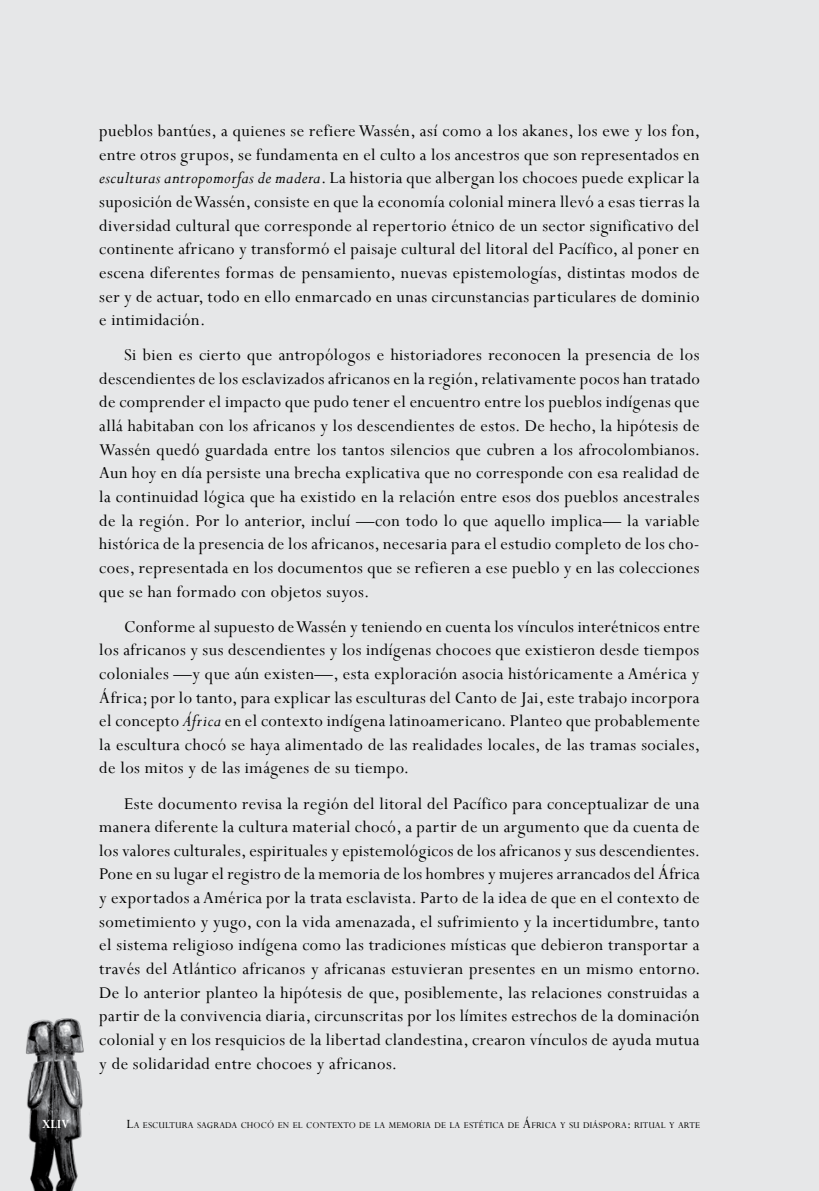
<style>
.page{position:relative;width:819px;height:1191px;background:#e6e7e8}
.page>*{position:absolute;margin:0;border:0;box-sizing:border-box;transform-origin:0 0}
.t1{font:18.38px/23.6px "Perpetua";letter-spacing:.025em;color:#000;text-align:justify}
.t2{font:700 14px "Perpetua";color:#fff;scale:.9 1}
.t3{font:9.8px "Perpetua";letter-spacing:.015em;color:#000}
.s1{font-style:italic}
.s2{font-size:14px}
</style>
<div class="page">
<img style="left:26px;top:1018px;width:58px;height:173px">
<p class="t2" style="left:42px;top:1115px;width:32px">XLIV</p>
<p class="t1" style="left:99px;top:119px;width:602px">pueblos bantúes, a quienes se refiere Wassén, así como a los akanes, los ewe y los fon, entre otros grupos, se fundamenta en el culto a los ancestros que son representados en <span class="s1">esculturas antropomorfas de madera</span>. La historia que albergan los chocoes puede explicar la suposición de Wassén, consiste en que la economía colonial minera llevó a esas tierras la diversidad cultural que corresponde al repertorio étnico de un sector significativo del continente africano y transformó el paisaje cultural del litoral del Pacífico, al poner en escena diferentes formas de pensamiento, nuevas epistemologías, distintas modos de ser y de actuar, todo en ello enmarcado en unas circunstancias particulares de dominio e intimidación.</p>
<p class="t1" style="left:99px;top:343px;width:602px;text-indent:25px">Si bien es cierto que antropólogos e historiadores reconocen la presencia de los descendientes de los esclavizados africanos en la región, relativamente pocos han tratado de comprender el impacto que pudo tener el encuentro entre los pueblos indígenas que allá habitaban con los africanos y los descendientes de estos. De hecho, la hipótesis de Wassén quedó guardada entre los tantos silencios que cubren a los afrocolombianos.<br>Aun hoy en día persiste una brecha explicativa que no corresponde con esa realidad de la continuidad lógica que ha existido en la relación entre esos dos pueblos ancestrales de la región. Por lo anterior, incluí —con todo lo que aquello implica— la variable histórica de la presencia de los africanos, necesaria para el estudio completo de los cho&shy;coes, representada en los documentos que se refieren a ese pueblo y en las colecciones que se han formado con objetos suyos.</p>
<p class="t1" style="left:99px;top:614px;width:602px;text-indent:25px">Conforme al supuesto de Wassén y teniendo en cuenta los vínculos interétnicos entre los africanos y sus descendientes y los indígenas chocoes que existieron desde tiempos coloniales —y que aún existen—, esta exploración asocia históricamente a América y África; por lo tanto, para explicar las esculturas del Canto de Jai, este trabajo incorpora el concepto <span class="s1">África</span> en el contexto indígena latinoamericano. Planteo que probablemente la escultura chocó se haya alimentado de las realidades locales, de las tramas sociales, de los mitos y de las imágenes de su tiempo.</p>
<p class="t1" style="left:99px;top:791px;width:602px;text-indent:25px">Este documento revisa la región del litoral del Pacífico para conceptualizar de una manera diferente la cultura material chocó, a partir de un argumento que da cuenta de los valores culturales, espirituales y epistemológicos de los africanos y sus descendientes.<br>Pone en su lugar el registro de la memoria de los hombres y mujeres arrancados del África y exportados a América por la trata esclavista. Parto de la idea de que en el contexto de sometimiento y yugo, con la vida amenazada, el sufrimiento y la incertidumbre, tanto el sistema religioso indígena como las tradiciones místicas que debieron transportar a través del Atlántico africanos y africanas estuvieran presentes en un mismo entorno.<br>De lo anterior planteo la hipótesis de que, posiblemente, las relaciones construidas a partir de la convivencia diaria, circunscritas por los límites estrechos de la dominación colonial y en los resquicios de la libertad clandestina, crearon vínculos de ayuda mutua y de solidaridad entre chocoes y africanos.</p>
<p class="t3" style="left:126px;top:1119px;width:575px"><span class="s2">L</span>a escultura sagrada chocó en el contexto de la memoria de la estética de <span class="s2">Á</span>frica y su diáspora<span class="s2">:</span> ritual y arte</p>
</div>
